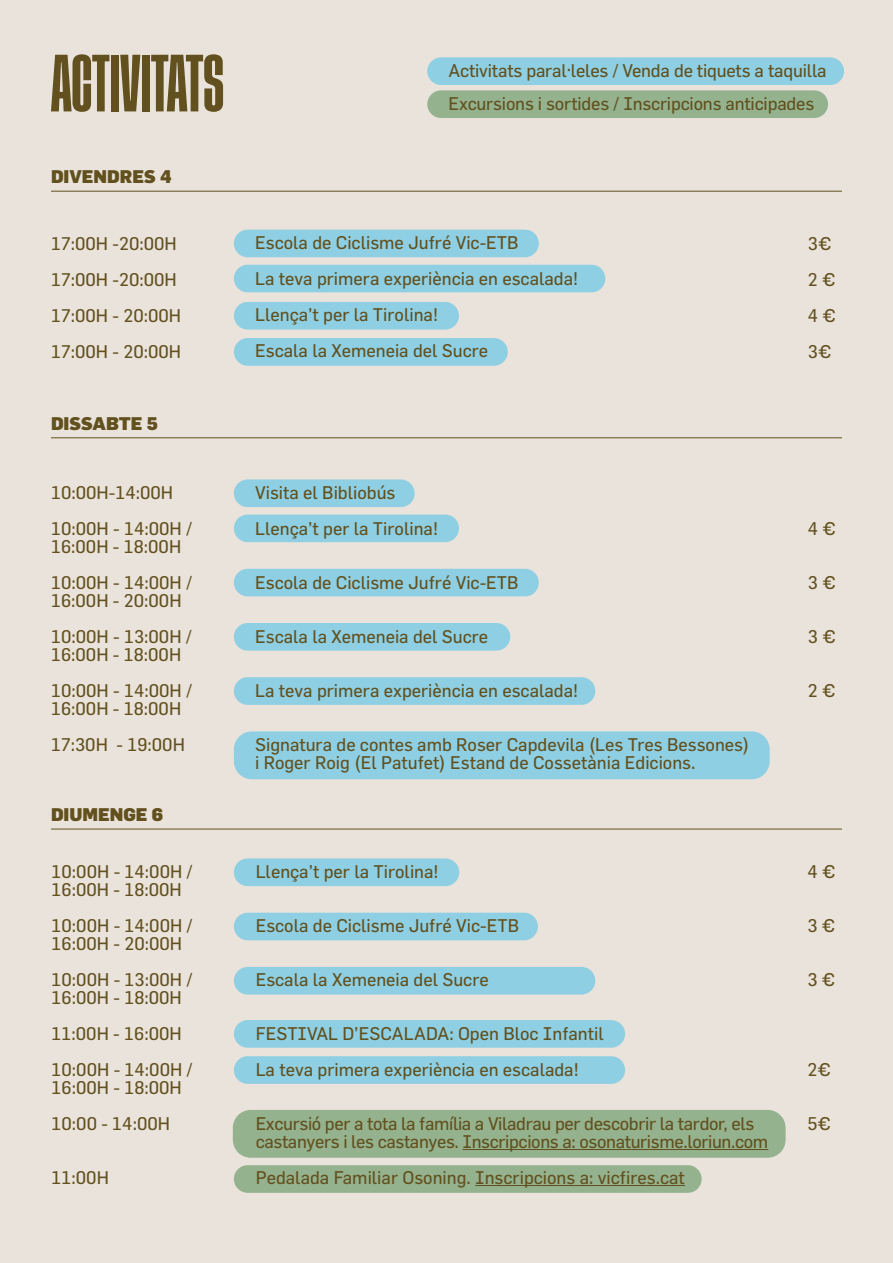
<style>
.page{position:relative;width:893px;height:1263px;background:#e9e3db}
.page>*{position:absolute;margin:0;border:0;box-sizing:border-box;transform-origin:0 0}
.t1{font:700 60px "Tusker Grotesk 3700";color:#62501e}
.t2{font:18px/36px "Flama";color:#62501e}
.t3{font:18px/18px "Flama";letter-spacing:-.02em;color:#62501e}
.t4{font:900 18px "Flama";color:#62501e}
.t5{font:18px "Flama";color:#63501e}
</style>
<div class="page">
<hr style="left:51px;top:191px;width:791px;height:1px;background:#62501e">
<hr style="left:51px;top:438px;width:791px;height:1px;background:#63501e">
<hr style="left:51px;top:829px;width:791px;height:1px;background:#63501e">
<div style="left:234px;top:230px;width:305px;height:27px;background:#8ecfe3;border-radius:14px"></div>
<div style="left:234px;top:265px;width:371px;height:27px;background:#8ecfe3;border-radius:14px"></div>
<div style="left:234px;top:338px;width:274px;height:28px;background:#8ecfe3;border-radius:14px"></div>
<div style="left:234px;top:302px;width:225px;height:28px;background:#8ecfe3;border-radius:14px"></div>
<div style="left:234px;top:569px;width:305px;height:27px;background:#8ecfe3;border-radius:14px"></div>
<div style="left:234px;top:731px;width:536px;height:48px;background:#8ecfe3;border-radius:18px"></div>
<div style="left:233px;top:1110px;width:553px;height:48px;background:#94b28e;border-radius:18px"></div>
<div style="left:234px;top:623px;width:276px;height:28px;background:#8ecfe3;border-radius:14px"></div>
<div style="left:234px;top:677px;width:361px;height:28px;background:#8ecfe3;border-radius:14px"></div>
<div style="left:234px;top:479px;width:181px;height:28px;background:#8ecfe3;border-radius:14px"></div>
<div style="left:234px;top:514px;width:225px;height:28px;background:#8ecfe3;border-radius:14px"></div>
<div style="left:234px;top:858px;width:225px;height:28px;background:#8ecfe3;border-radius:14px"></div>
<div style="left:234px;top:913px;width:304px;height:27px;background:#8ecfe3;border-radius:14px"></div>
<div style="left:234px;top:1056px;width:391px;height:28px;background:#8ecfe3;border-radius:14px"></div>
<div style="left:234px;top:1020px;width:391px;height:28px;background:#8ecfe3;border-radius:14px"></div>
<div style="left:234px;top:1165px;width:468px;height:28px;background:#94b28e;border-radius:14px"></div>
<div style="left:234px;top:967px;width:361px;height:27px;background:#8ecfe3;border-radius:14px"></div>
<hr style="left:463px;top:1149px;width:305px;height:1px;background:#62501e">
<hr style="left:475px;top:1185px;width:210px;height:1px;background:#62501e">
<div style="left:427px;top:57px;width:417px;height:28px;background:#8ecfe3;border-radius:14px"></div>
<div style="left:427px;top:90px;width:401px;height:28px;background:#94b28e;border-radius:14px"></div>
<h1 class="t1" style="left:51px;top:48px;width:175px">ACTIVITATS</h1>
<p class="t4" style="left:51px;top:165px;width:122px">DIVENDRES 4</p>
<p class="t2" style="left:449px;top:53px;width:380px;line-height:33px">Activitats paral·leles / Venda de tiquets a taquilla<br>Excursions i sortides / Inscripcions anticipades</p>
<p class="t2" style="left:255px;top:224px;width:325px">Escola de Ciclisme Jufré Vic-ETB<br>La teva primera experiència en escalada!<br>Llença’t per la Tirolina!<br>Escala la Xemeneia del Sucre</p>
<p class="t2" style="left:51px;top:225px;width:132px">17:00H -20:00H<br>17:00H -20:00H<br>17:00H - 20:00H<br>17:00H - 20:00H</p>
<p class="t2" style="left:808px;top:225px;width:30px">3€<br>2 €<br>4 €<br>3€</p>
<p class="t4" style="left:51px;top:412px;width:108px">DISSABTE 5</p>
<p class="t2" style="left:51px;top:474px;width:143px">10:00H-14:00H<br>10:00H - 14:00H /</p>
<p class="t2" style="left:51px;top:528px;width:143px">16:00H - 18:00H<br>10:00H - 14:00H /</p>
<p class="t2" style="left:51px;top:582px;width:143px">16:00H - 20:00H<br>10:00H - 13:00H /</p>
<p class="t2" style="left:51px;top:636px;width:143px">16:00H - 18:00H<br>10:00H - 14:00H /</p>
<p class="t2" style="left:51px;top:690px;width:132px">16:00H - 18:00H</p>
<p class="t5" style="left:51px;top:733px;width:135px">17:30H - 19:00H</p>
<p class="t4" style="left:51px;top:803px;width:114px">DIUMENGE 6</p>
<p class="t2" style="left:52px;top:862px;width:143px;line-height:18px">10:00H - 14:00H /<br>16:00H - 18:00H</p>
<p class="t2" style="left:52px;top:916px;width:143px;line-height:18px">10:00H - 14:00H /<br>16:00H - 20:00H</p>
<p class="t2" style="left:52px;top:970px;width:143px;line-height:18px">10:00H - 13:00H /<br>16:00H - 18:00H</p>
<p class="t2" style="left:52px;top:1015px;width:143px">11:00H - 16:00H<br>10:00H - 14:00H /</p>
<p class="t2" style="left:52px;top:1069px;width:132px">16:00H - 18:00H<br>10:00 - 14:00H</p>
<p class="t2" style="left:52px;top:1159px;width:59px">11:00H</p>
<p class="t2" style="left:255px;top:474px;width:184px">Visita el Bibliobús<br>Llença’t per la Tirolina!</p>
<p class="t2" style="left:255px;top:564px;width:265px">Escola de Ciclisme Jufré Vic-ETB</p>
<p class="t2" style="left:255px;top:618px;width:235px">Escala la Xemeneia del Sucre</p>
<p class="t2" style="left:255px;top:672px;width:325px">La teva primera experiència en escalada!</p>
<p class="t2" style="left:255px;top:735px;width:496px;line-height:18px">Signatura de contes amb Roser Capdevila (Les Tres Bessones) i Roger Roig (El Patufet) Estand de Cossetània Edicions.</p>
<p class="t2" style="left:256px;top:853px;width:184px">Llença’t per la Tirolina!</p>
<p class="t2" style="left:256px;top:907px;width:265px">Escola de Ciclisme Jufré Vic-ETB</p>
<p class="t2" style="left:256px;top:961px;width:235px">Escala la Xemeneia del Sucre</p>
<p class="t2" style="left:256px;top:1015px;width:350px">FESTIVAL D’ESCALADA: Open Bloc Infantil<br>La teva primera experiència en escalada!</p>
<p class="t3" style="left:256px;top:1114px;width:514px">Excursió per a tota la família a Viladrau per descobrir la tardor, els castanyers i les castanyes. Inscripcions a: osonaturisme.loriun.com</p>
<p class="t2" style="left:256px;top:1159px;width:431px">Pedalada Familiar Osoning. Inscripcions a: vicfires.cat</p>
<p class="t2" style="left:808px;top:510px;width:30px">4 €</p>
<p class="t2" style="left:808px;top:564px;width:29px">3 €</p>
<p class="t2" style="left:808px;top:618px;width:29px">3 €</p>
<p class="t2" style="left:808px;top:672px;width:29px">2 €</p>
<p class="t2" style="left:807px;top:853px;width:30px">4 €</p>
<p class="t2" style="left:807px;top:907px;width:29px">3 €</p>
<p class="t2" style="left:807px;top:961px;width:29px">3 €</p>
<p class="t2" style="left:807px;top:1051px;width:25px">2€</p>
<p class="t2" style="left:807px;top:1105px;width:25px">5€</p>
</div>
